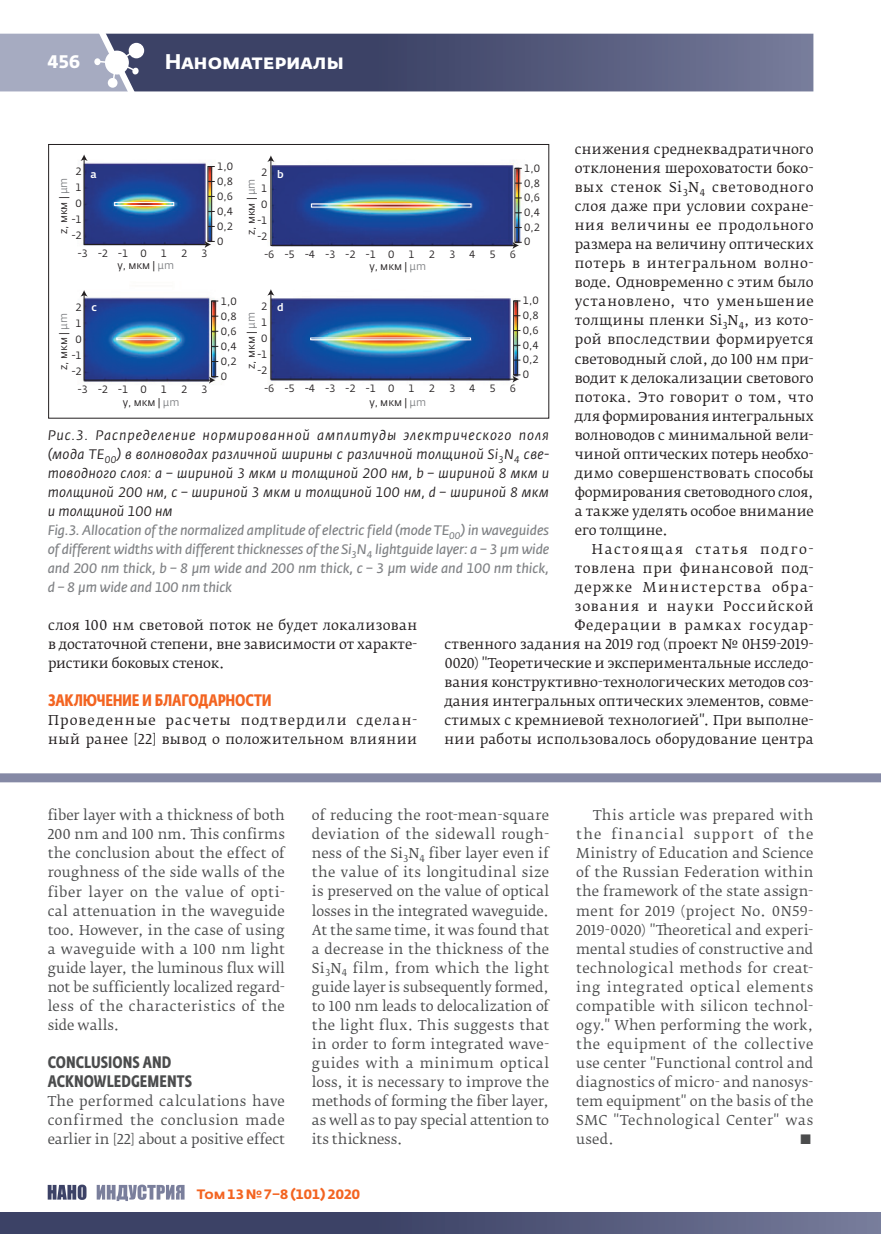
<style>
.page{position:relative;width:881px;height:1234px;background:#fff}
.page>*{position:absolute;margin:0;border:0;box-sizing:border-box;transform-origin:0 0}
.t1{font:700 21px "Fedra Sans Alt Pro";color:#fff}
.t2{font:700 18px "Fedra Sans Alt Pro";color:#fff}
.t3{font:700 16.5px/19px "Fedra Sans Cond Pro";letter-spacing:.005em;color:#4b4c4d}
.t4{font:700 16.5px "Fedra Sans Cond Pro";letter-spacing:-.015em;color:#f36421}
.t5{font:italic 13.65px/19px "Fedra Sans Pro";letter-spacing:.025em;color:#231f20}
.t6{font:13.5px/19px "Fedra Serif B Pro";letter-spacing:.015em;color:#4b4c4d;text-align:justify}
.t7{font:13.5px/19px "Fedra Serif B Pro";letter-spacing:.01em;color:#231f20;text-align:justify}
.t8{font:13.5px/19px "Fedra Serif B Pro";letter-spacing:.06em;color:#231f20}
.t9{font:700 13.5px "Fedra Sans Alt Pro";color:#f36421}
.t10{font:10.5px/16px "Fedra Sans Pro";color:#231f20;text-align:justify}
.t11{font:500 10.5px "Fedra Sans Pro";color:#fff}
.s1{color:#808285}
</style>
<div class="page">
<svg style="left:0;top:33px;width:813px;height:59px;background:#616686"></svg>
<svg style="left:48px;top:1184px;width:38px;height:15px"></svg>
<svg style="left:97px;top:1184px;width:87px;height:16px"></svg>
<div style="left:0;top:1211px;width:880px;height:22px;background:linear-gradient(to right,#2d3459,#6c7191)"></div>
<div style="left:0;top:773px;width:880px;height:9px;background:#8589a5"></div>
<svg style="left:80px;top:154px;width:135px;height:94px"></svg>
<svg style="left:80px;top:290px;width:138px;height:93px;background:#4d71a5"></svg>
<svg style="left:267px;top:155px;width:254px;height:94px;background:#50679e"></svg>
<svg style="left:267px;top:289px;width:253px;height:93px;background:#5070a3"></svg>
<div style="left:48px;top:144px;width:501px;height:274px;border:1px solid #231f20"></div>
<h2 class="t2" style="left:48px;top:50px;width:34px">456</h2>
<h1 class="t1" style="left:165px;top:48px;width:181px">Наноматериалы</h1>
<p class="t7" style="left:574px;top:140px;width:240px">снижения среднеквадратичного отклонения шероховатости боко&shy;вых стенок Si<sub>3</sub>N<sub>4</sub> световодного слоя даже при условии сохране&shy;ния величины ее продольного размера на величину оптических потерь в интегральном волно&shy;воде. Одновременно с этим было установлено, что уменьшение толщины пленки Si<sub>3</sub>N<sub>4</sub>, из кото&shy;рой впоследствии формируется световодный слой, до 100 нм при&shy;водит к делокализации светового потока. Это говорит о том, что для формирования интегральных волноводов с минимальной вели&shy;чиной оптических потерь необхо&shy;димо совершенствовать способы формирования световодного слоя, а также уделять особое внимание его толщине.</p>
<p class="t7" style="left:444px;top:539px;width:370px;text-align:right">Настоящая статья подго-<br>товлена при финансовой под-<br>держке Министерства обра-<br>зования и науки Российской<br>Федерации в рамках государ-<br>ственного задания на 2019 год (проект № 0Н59-2019- 0020) "Теоретические и экспериментальные исследо&shy;вания конструктивно-технологических методов соз&shy;дания интегральных оптических элементов, совме&shy;стимых с кремниевой технологией". При выполне&shy;нии работы использовалось оборудование центра</p>
<p class="t10" style="left:217px;top:159px;width:17px;line-height:14.9px">1,0<br>0,8<br>0,6<br>0,4<br>0,2<br>0</p>
<p class="t10" style="left:524px;top:161px;width:17px;line-height:14.7px">1,0<br>0,8<br>0,6<br>0,4<br>0,2<br>0</p>
<p class="t10" style="left:72px;top:163px;width:12px;text-align:center">2<br>1<br>0 -1 -2</p>
<p class="t10" style="left:78px;top:245px;width:70px">-3 -2 -1 0</p>
<p class="t10" style="left:161px;top:245px;width:8px">1</p>
<p class="t10" style="left:181px;top:245px;width:8px">2</p>
<p class="t10" style="left:201px;top:245px;width:8px">3</p>
<p class="t10" style="left:117px;top:258px;width:58px">y, мкм | <span class="s1">μm</span></p>
<p class="t10" style="left:257px;top:164px;width:12px;text-align:center">2<br>1<br>0 -1 -2</p>
<p class="t10" style="left:264px;top:246px;width:131px">-6 -5 -4 -3 -2 -1 0</p>
<p class="t10" style="left:408px;top:246px;width:8px">1</p>
<p class="t10" style="left:428px;top:246px;width:8px">2</p>
<p class="t10" style="left:449px;top:246px;width:8px">3</p>
<p class="t10" style="left:469px;top:246px;width:8px">4</p>
<p class="t10" style="left:489px;top:246px;width:8px">5</p>
<p class="t10" style="left:509px;top:246px;width:8px">6</p>
<p class="t10" style="left:369px;top:259px;width:58px">y, мкм | <span class="s1">μm</span></p>
<p class="t11" style="left:91px;top:168px;width:8px">a</p>
<p class="t11" style="left:277px;top:168px;width:8px">b</p>
<p class="t10" style="left:55px;top:234px;width:58px;rotate:-90deg">z, мкм | <span class="s1">μm</span></p>
<p class="t10" style="left:243px;top:235px;width:58px;rotate:-90deg">z, мкм | <span class="s1">μm</span></p>
<p class="t10" style="left:522px;top:293px;width:17px;line-height:14.7px">1,0<br>0,8<br>0,6<br>0,4<br>0,2<br>0</p>
<p class="t10" style="left:221px;top:293px;width:17px;line-height:15px">1,0<br>0,8<br>0,6<br>0,4<br>0,2<br>0</p>
<p class="t10" style="left:257px;top:298px;width:12px;text-align:center">2<br>1<br>0 -1 -2</p>
<p class="t10" style="left:264px;top:380px;width:131px">-6 -5 -4 -3 -2 -1 0</p>
<p class="t10" style="left:408px;top:380px;width:8px">1</p>
<p class="t10" style="left:428px;top:380px;width:8px">2</p>
<p class="t10" style="left:449px;top:380px;width:8px">3</p>
<p class="t10" style="left:469px;top:380px;width:8px">4</p>
<p class="t10" style="left:489px;top:380px;width:8px">5</p>
<p class="t10" style="left:509px;top:380px;width:8px">6</p>
<p class="t11" style="left:91px;top:300px;width:7px">c</p>
<p class="t11" style="left:277px;top:300px;width:8px">d</p>
<p class="t10" style="left:72px;top:299px;width:12px;text-align:center">2<br>1<br>0 -1 -2</p>
<p class="t10" style="left:78px;top:381px;width:70px">-3 -2 -1 0</p>
<p class="t10" style="left:161px;top:381px;width:8px">1</p>
<p class="t10" style="left:181px;top:381px;width:8px">2</p>
<p class="t10" style="left:201px;top:381px;width:8px">3</p>
<p class="t10" style="left:243px;top:369px;width:58px;rotate:-90deg">z, мкм | <span class="s1">μm</span></p>
<p class="t10" style="left:55px;top:369px;width:58px;rotate:-90deg">z, мкм | <span class="s1">μm</span></p>
<p class="t10" style="left:123px;top:394px;width:58px">y, мкм | <span class="s1">μm</span></p>
<p class="t10" style="left:369px;top:394px;width:58px">y, мкм | <span class="s1">μm</span></p>
<p class="t5" style="left:48px;top:425px;width:503px">Рис.3. Распределение нормированной амплитуды электрического поля (мода TE<sub>00</sub>) в волноводах различной ширины с различной толщиной Si<sub>3</sub>N<sub>4</sub> све&shy;товодного слоя: a – шириной 3 мкм и толщиной 200 нм, b – шириной 8 мкм и толщиной 200 нм, c – шириной 3 мкм и толщиной 100 нм, d – шириной 8 мкм и толщиной 100 нм<br><span class="s1">Fig.3. Allocation of the normalized amplitude of electric field (mode TE</span><sub>00</sub><span class="s1">) in waveguides of different widths with different thicknesses of the Si</span><sub>3</sub><span class="s1">N</span><sub>4</sub> <span class="s1">lightguide layer: a – 3 μm wide and 200 nm thick, b – 8 μm wide and 200 nm thick, c – 3 μm wide and 100 nm thick, d – 8 μm wide and 100 nm thick</span></p>
<p class="t7" style="left:48px;top:615px;width:370px">слоя 100 нм световой поток не будет локализован в достаточной степени, вне зависимости от характе&shy;ристики боковых стенок.</p>
<p class="t4" style="left:48px;top:690px;width:225px">ЗАКЛЮЧЕНИЕ И БЛАГОДАРНОСТИ</p>
<p class="t8" style="left:48px;top:710px;width:370px">Проведенные расчеты подтвердили сделан&shy;ный ранее [22] вывод о положительном влиянии</p>
<p class="t6" style="left:48px;top:806px;width:239px">fiber layer with a thickness of both 200 nm and 100 nm. This confirms the conclusion about the effect of roughness of the side walls of the fiber layer on the value of opti&shy;cal attenuation in the waveguide too. However, in the case of using a waveguide with a 100 nm light guide layer, the luminous flux will not be sufficiently localized regard&shy;less of the characteristics of the side walls.</p>
<p class="t3" style="left:48px;top:1052px;width:146px">CONCLUSIONS AND<br>ACKNOWLEDGEMENTS</p>
<p class="t6" style="left:48px;top:1091px;width:239px">The performed calculations have confirmed the conclusion made earlier in [22] about a positive effect</p>
<p class="t6" style="left:312px;top:805px;width:239px">of reducing the root-mean-square deviation of the sidewall rough&shy;ness of the Si<sub>3</sub>N<sub>4</sub> fiber layer even if the value of its longitudinal size is preserved on the value of optical losses in the integrated waveguide.<br>At the same time, it was found that a decrease in the thickness of the Si<sub>3</sub>N<sub>4</sub> film, from which the light guide layer is subsequently formed, to 100 nm leads to delocalization of the light flux. This suggests that in order to form integrated wave&shy;guides with a minimum optical loss, it is necessary to improve the methods of forming the fiber layer, as well as to pay special attention to its thickness.</p>
<p class="t6" style="left:576px;top:805px;width:239px;text-indent:17px">This article was prepared with the financial support of the Ministry of Education and Science of the Russian Federation within the framework of the state assign&shy;ment for 2019 (project No. 0N59- 2019-0020) "Theoretical and experi&shy;mental studies of constructive and technological methods for creat&shy;ing integrated optical elements compatible with silicon technol&shy;ogy." When performing the work, the equipment of the collective use center "Functional control and diagnostics of micro- and nanosys&shy;tem equipment" on the basis of the SMC "Technological Center" was used.</p>
<p class="t6" style="left:799px;top:1129px;width:14px">■</p>
<p class="t9" style="left:197px;top:1185px;width:165px">Том 13 № 7–8 (101) 2020</p>
</div>
